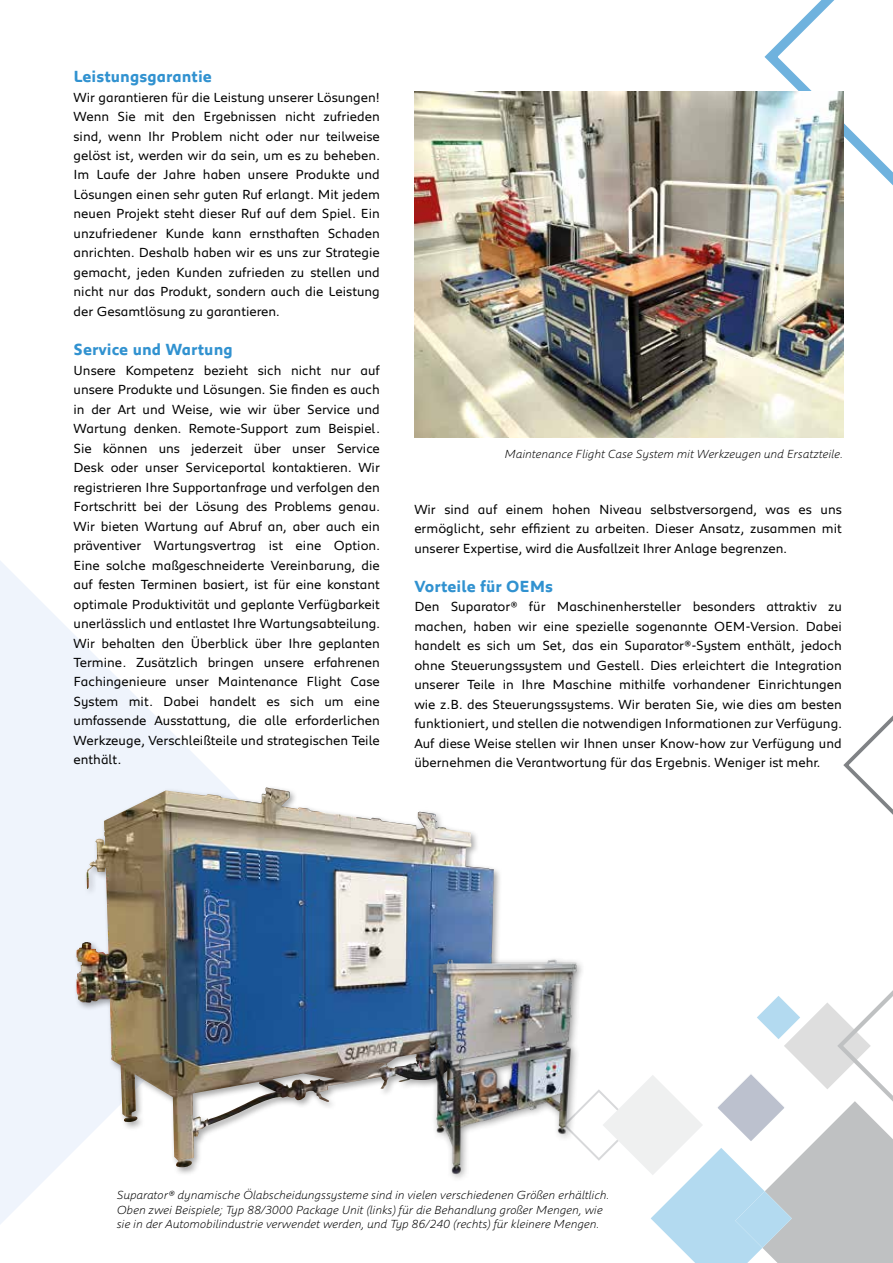
<style>
.page{position:relative;width:893px;height:1263px;background:#fff}
.page>*{position:absolute;margin:0;border:0;box-sizing:border-box;transform-origin:0 0}
.t1{font:700 16.5px "Peugeot";color:#3192d0}
.t2{font:13.5px/19.5px "Peugeot";color:#000;text-align:justify}
.t3{font:italic 300 12px/14.4px "Peugeot";color:#000}
</style>
<div class="page">
<svg style="left:0;top:561px;width:223px;height:663px;fill:#eff4fc"></svg>
<svg style="left:586px;top:990px;width:307px;height:273px"></svg>
<svg style="left:843px;top:715px;width:50px;height:100px"></svg>
<svg style="left:764px;top:0;width:129px;height:207px"></svg>
<img style="left:414px;top:91px;width:429px;height:346px">
<div style="left:73px;top:784px;width:430px;height:392px;background:#000;opacity:.35"></div>
<img style="left:77px;top:787px;width:189px;height:380px">
<img style="left:407px;top:955px;width:179px;height:222px">
<p class="t1" style="left:74px;top:65px;width:140px">Leistungsgarantie</p>
<p class="t2" style="left:74px;top:86px;width:308px">Wir garantieren für die Leistung unserer Lösungen!<br>Wenn Sie mit den Ergebnissen nicht zufrieden sind, wenn Ihr Problem nicht oder nur teilweise gelöst ist, werden wir da sein, um es zu beheben.<br>Im Laufe der Jahre haben unsere Produkte und Lösungen einen sehr guten Ruf erlangt. Mit jedem neuen Projekt steht dieser Ruf auf dem Spiel. Ein unzufriedener Kunde kann ernsthaften Schaden anrichten. Deshalb haben wir es uns zur Strategie gemacht, jeden Kunden zufrieden zu stellen und nicht nur das Produkt, sondern auch die Leistung der Gesamtlösung zu garantieren.</p>
<p class="t1" style="left:74px;top:338px;width:161px">Service und Wartung</p>
<p class="t2" style="left:74px;top:359px;width:308px">Unsere Kompetenz bezieht sich nicht nur auf unsere Produkte und Lösungen. Sie finden es auch in der Art und Weise, wie wir über Service und Wartung denken. Remote-Support zum Beispiel.<br>Sie können uns jederzeit über unser Service Desk oder unser Serviceportal kontaktieren. Wir registrieren Ihre Supportanfrage und verfolgen den Fortschritt bei der Lösung des Problems genau.<br>Wir bieten Wartung auf Abruf an, aber auch ein präventiver Wartungsvertrag ist eine Option.<br>Eine solche maßgeschneiderte Vereinbarung, die auf festen Terminen basiert, ist für eine konstant optimale Produktivität und geplante Verfügbarkeit unerlässlich und entlastet Ihre Wartungsabteilung.<br>Wir behalten den Überblick über Ihre geplanten Termine. Zusätzlich bringen unsere erfahrenen Fachingenieure unser Maintenance Flight Case System mit. Dabei handelt es sich um eine umfassende Ausstattung, die alle erforderlichen Werkzeuge, Verschleißteile und strategischen Teile enthält.</p>
<p class="t3" style="left:505px;top:446px;width:340px">Maintenance Flight Case System mit Werkzeugen und Ersatzteile.</p>
<p class="t2" style="left:414px;top:498px;width:429px">Wir sind auf einem hohen Niveau selbstversorgend, was es uns ermöglicht, sehr effizient zu arbeiten. Dieser Ansatz, zusammen mit unserer Expertise, wird die Ausfallzeit Ihrer Anlage begrenzen.</p>
<p class="t1" style="left:414px;top:575px;width:140px">Vorteile für OEMs</p>
<p class="t2" style="left:414px;top:596px;width:429px">Den Suparator® für Maschinenhersteller besonders attraktiv zu machen, haben wir eine spezielle sogenannte OEM-Version. Dabei handelt es sich um Set, das ein Suparator®-System enthält, jedoch ohne Steuerungssystem und Gestell. Dies erleichtert die Integration unserer Teile in Ihre Maschine mithilfe vorhandener Einrichtungen wie z.B. des Steuerungssystems. Wir beraten Sie, wie dies am besten funktioniert, und stellen die notwendigen Informationen zur Verfügung.<br>Auf diese Weise stellen wir Ihnen unser Know-how zur Verfügung und übernehmen die Verantwortung für das Ergebnis. Weniger ist mehr.</p>
<p class="t3" style="left:117px;top:1187px;width:494px">Suparator® dynamische Ölabscheidungssysteme sind in vielen verschiedenen Größen erhältlich.<br>Oben zwei Beispiele; Typ 88/3000 Package Unit (links) für die Behandlung großer Mengen, wie sie in der Automobilindustrie verwendet werden, und Typ 86/240 (rechts) für kleinere Mengen.</p>
</div>
